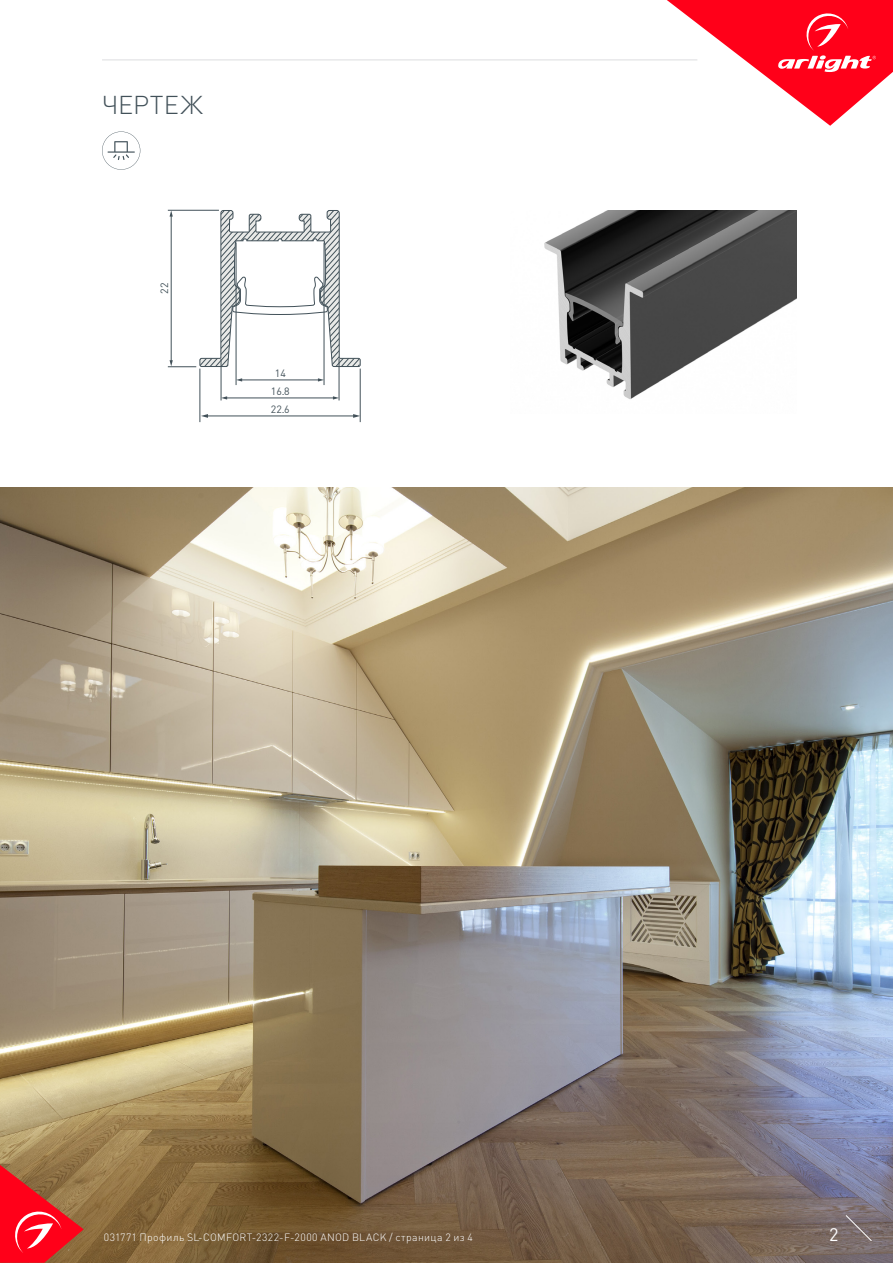
<style>
.page{position:relative;width:893px;height:1263px;background:#fff}
.page>*{position:absolute;margin:0;border:0;box-sizing:border-box;transform-origin:0 0}
.t1{font:300 25.5px "DIN Pro";letter-spacing:.01em;color:#425159}
.t2{font:18px "DIN Pro";color:#fff}
.t3{font:300 10.5px "DIN Pro";letter-spacing:.03em;color:#fff}
.t4{font:10.5px/17.7px "DIN Pro";color:#425159;text-align:center}
</style>
<div class="page">
<img style="left:0;top:487px;width:893px;height:776px">
<svg style="left:0;top:1165px;width:84px;height:98px;background:#d13a35"></svg>
<svg style="left:845px;top:1215px;width:27px;height:26px"></svg>
<svg style="left:667px;top:0;width:226px;height:126px"></svg>
<hr style="left:102px;top:60px;width:595px;height:1px;background:#dcdddf">
<img style="left:544px;top:210px;width:253px;height:189px">
<svg style="left:102px;top:131px;width:38px;height:39px"></svg>
<svg style="left:168px;top:210px;width:193px;height:157px"></svg>
<hr style="left:241px;top:380px;width:78px;height:1px;background:#425159">
<svg style="left:318px;top:378px;width:6px;height:4px"></svg>
<svg style="left:237px;top:378px;width:5px;height:4px"></svg>
<hr style="left:226px;top:398px;width:108px;height:1px;background:#425159">
<svg style="left:333px;top:396px;width:6px;height:4px"></svg>
<svg style="left:222px;top:396px;width:5px;height:4px"></svg>
<hr style="left:207px;top:416px;width:147px;height:1px;background:#425159">
<svg style="left:353px;top:414px;width:7px;height:4px"></svg>
<svg style="left:201px;top:414px;width:7px;height:4px"></svg>
<hr style="left:236px;top:242px;width:1px;height:143px;background:#425159">
<hr style="left:324px;top:242px;width:1px;height:143px;background:#425159">
<hr style="left:221px;top:359px;width:1px;height:41px;background:#425159">
<hr style="left:339px;top:359px;width:1px;height:41px;background:#425159">
<hr style="left:200px;top:369px;width:1px;height:53px;background:#425159">
<hr style="left:360px;top:369px;width:1px;height:53px;background:#425159">
<p class="t1" style="left:102px;top:87px;width:102px">ЧЕРТЕЖ</p>
<p class="t4" style="left:155px;top:294px;width:12px;rotate:-90deg">22</p>
<p class="t4" style="left:271px;top:364px;width:20px">14<br>16.8<br>22.6</p>
<p class="t3" style="left:104px;top:1230px;width:371px">031771 Профиль SL-COMFORT-2322-F-2000 ANOD BLACK / страница 2 из 4</p>
<p class="t2" style="left:829px;top:1222px;width:11px">2</p>
</div>
